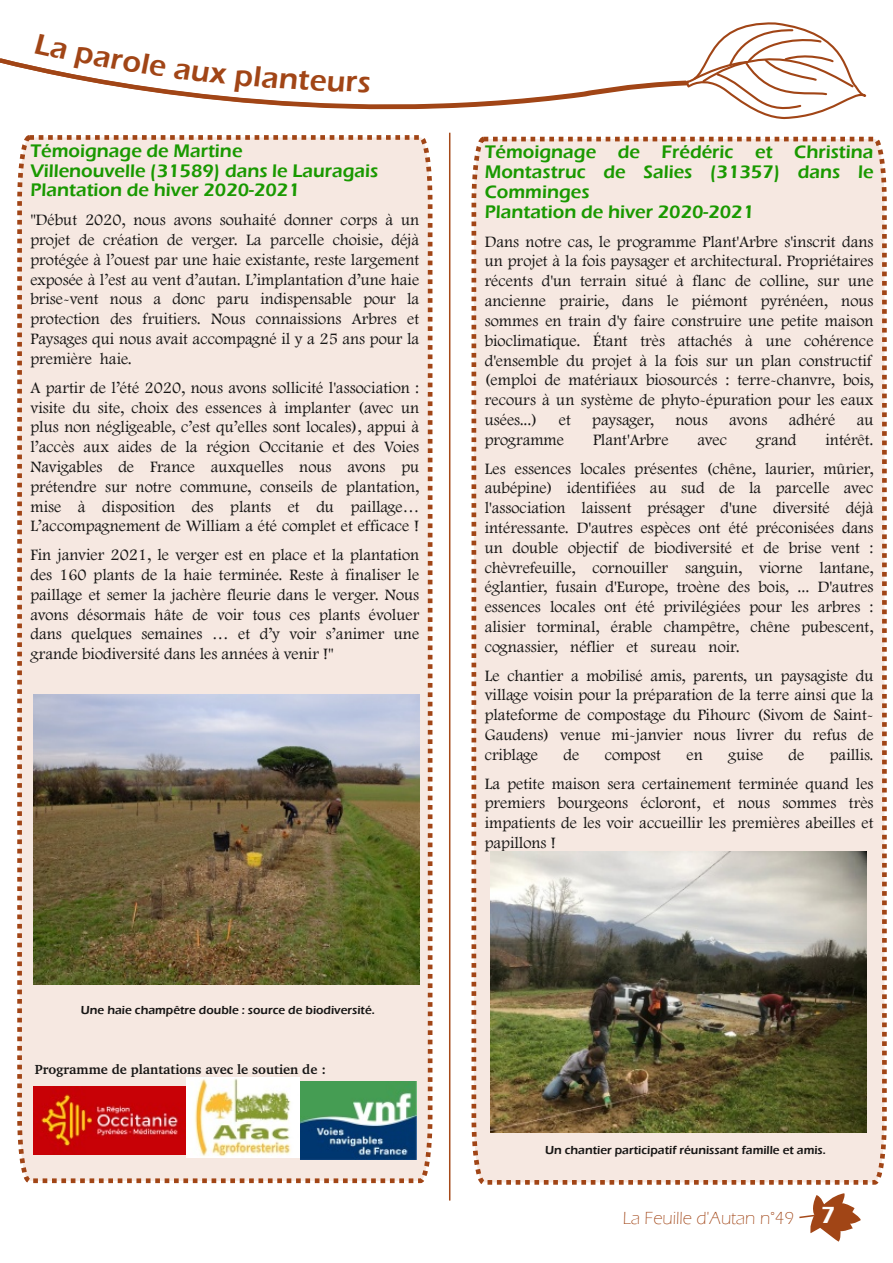
<style>
.page{position:relative;width:893px;height:1263px;background:#fff}
.page>*{position:absolute;margin:0;border:0;box-sizing:border-box;transform-origin:0 0}
.t1{font:600 18.75px/19.8px "Eras ITC";color:#199900}
.t2{font:300 18px "Eras ITC";color:#a14516}
.t3{font:16.5px/19.8px "Footlight MT Light";color:#171615;text-align:justify}
.t4{font:700 13.5px "Charter BT";color:#171615}
.t5{font:600 12px "Eras ITC";color:#171615}
.s1{font-weight:600;font-size:24px;color:#fff}
</style>
<div class="page">
<svg style="left:799px;top:1193px;width:62px;height:48px"></svg>
<svg style="left:693px;top:22px;width:173px;height:97px"></svg>
<hr style="left:449px;top:133px;width:1px;height:1067px;background:#a54919">
<svg style="left:5px;top:59px;width:688px;height:96px"></svg>
<svg style="left:0;top:58px;width:5px;height:6px"></svg>
<div style="left:15px;top:133px;width:420px;height:1051px;background:#f6e8e1"></div>
<div style="left:469px;top:134px;width:418px;height:1051px;background:#f6e8e1"></div>
<img style="left:34px;top:695px;width:385px;height:289px">
<img style="left:490px;top:851px;width:376px;height:282px">
<img style="left:300px;top:1081px;width:117px;height:78px">
<img style="left:33px;top:1087px;width:153px;height:68px">
<img style="left:186px;top:1078px;width:114px;height:79px">
<svg style="left:35px;top:59px;width:32px;height:1px"></svg>
<svg style="left:74px;top:59px;width:92px;height:18px"></svg>
<svg style="left:174px;top:63px;width:53px;height:21px"></svg>
<svg style="left:234px;top:66px;width:136px;height:27px"></svg>
<p class="t1" style="left:30px;top:141px;width:349px">Témoignage de Martine<br>Villenouvelle (31589) dans le Lauragais<br>Plantation de hiver 2020-2021</p>
<p class="t3" style="left:30px;top:211px;width:390px">"Début 2020, nous avons souhaité donner corps à un projet de création de verger. La parcelle choisie, déjà protégée à l’ouest par une haie existante, reste largement exposée à l’est au vent d’autan. L’implantation d’une haie brise-vent nous a donc paru indispensable pour la protection des fruitiers. Nous connaissions Arbres et Paysages qui nous avait accompagné il y a 25 ans pour la première haie.</p>
<p class="t3" style="left:30px;top:379px;width:390px">A partir de l’été 2020, nous avons sollicité l'association : visite du site, choix des essences à implanter (avec un plus non négligeable, c’est qu’elles sont locales), appui à l’accès aux aides de la région Occitanie et des Voies Navigables de France auxquelles nous avons pu prétendre sur notre commune, conseils de plantation, mise à disposition des plants et du paillage… L’accompagnement de William a été complet et efficace !</p>
<p class="t3" style="left:30px;top:546px;width:390px">Fin janvier 2021, le verger est en place et la plantation des 160 plants de la haie terminée. Reste à finaliser le paillage et semer la jachère fleurie dans le verger. Nous avons désormais hâte de voir tous ces plants évoluer dans quelques semaines … et d’y voir s’animer une grande biodiversité dans les années à venir !"</p>
<p class="t5" style="left:81px;top:1003px;width:295px">Une haie champêtre double : source de biodiversité.</p>
<p class="t4" style="left:35px;top:1064px;width:293px">Programme de plantations avec le soutien de :</p>
<p class="t1" style="left:485px;top:142px;width:390px">Témoignage de Frédéric et Christina<br>Montastruc de Salies (31357) dans le<br>Comminges<br>Plantation de hiver 2020-2021</p>
<p class="t3" style="left:485px;top:233px;width:390px">Dans notre cas, le programme Plant'Arbre s'inscrit dans un projet à la fois paysager et architectural. Propriétaires récents d'un terrain situé à flanc de colline, sur une ancienne prairie, dans le piémont pyrénéen, nous sommes en train d'y faire construire une petite maison bioclimatique. Étant très attachés à une cohérence d'ensemble du projet à la fois sur un plan constructif (emploi de matériaux biosourcés : terre-chanvre, bois, recours à un système de phyto-épuration pour les eaux usées...)</p>
<p class="t3" style="left:559px;top:411px;width:14px">et</p>
<p class="t3" style="left:592px;top:411px;width:63px">paysager,</p>
<p class="t3" style="left:675px;top:411px;width:34px">nous</p>
<p class="t3" style="left:729px;top:411px;width:40px">avons</p>
<p class="t3" style="left:789px;top:411px;width:48px">adhéré</p>
<p class="t3" style="left:857px;top:411px;width:18px">au</p>
<p class="t3" style="left:485px;top:431px;width:81px">programme</p>
<p class="t3" style="left:593px;top:431px;width:77px">Plant'Arbre</p>
<p class="t3" style="left:697px;top:431px;width:31px">avec</p>
<p class="t3" style="left:756px;top:431px;width:42px">grand</p>
<p class="t3" style="left:485px;top:426px;width:390px;line-height:28.8px;text-align:right">intérêt.<br>Les essences locales présentes (chêne, laurier, mûrier,</p>
<p class="t3" style="left:485px;top:479px;width:390px">aubépine) identifiées au sud de la parcelle avec l'association laissent présager d'une diversité déjà intéressante. D'autres espèces ont été préconisées dans un double objectif de biodiversité et de brise vent : chèvrefeuille, cornouiller sanguin, viorne lantane, églantier, fusain d'Europe, troène des bois, ... D'autres essences locales ont été privilégiées pour les arbres : alisier torminal, érable champêtre, chêne pubescent, cognassier, néflier et sureau noir.</p>
<p class="t3" style="left:485px;top:667px;width:390px">Le chantier a mobilisé amis, parents, un paysagiste du village voisin pour la préparation de la terre ainsi que la plateforme de compostage du Pihourc (Sivom de Saint-Gaudens) venue mi-janvier nous livrer du refus de criblage</p>
<p class="t3" style="left:485px;top:741px;width:390px;line-height:28.8px;text-align:right">paillis.<br>La petite maison sera certainement terminée quand les</p>
<p class="t3" style="left:485px;top:794px;width:390px">premiers bourgeons écloront, et nous sommes très impatients de les voir accueillir les premières abeilles et papillons !</p>
<p class="t3" style="left:564px;top:746px;width:17px">de</p>
<p class="t3" style="left:605px;top:746px;width:58px">compost</p>
<p class="t3" style="left:686px;top:746px;width:18px">en</p>
<p class="t3" style="left:728px;top:746px;width:37px">guise</p>
<p class="t3" style="left:789px;top:746px;width:17px">de</p>
<p class="t5" style="left:545px;top:1143px;width:282px">Un chantier participatif réunissant famille et amis.</p>
<p class="t2" style="left:623px;top:1208px;width:214px">La Feuille d'Autan n°49 <span class="s1">7</span></p>
</div>
